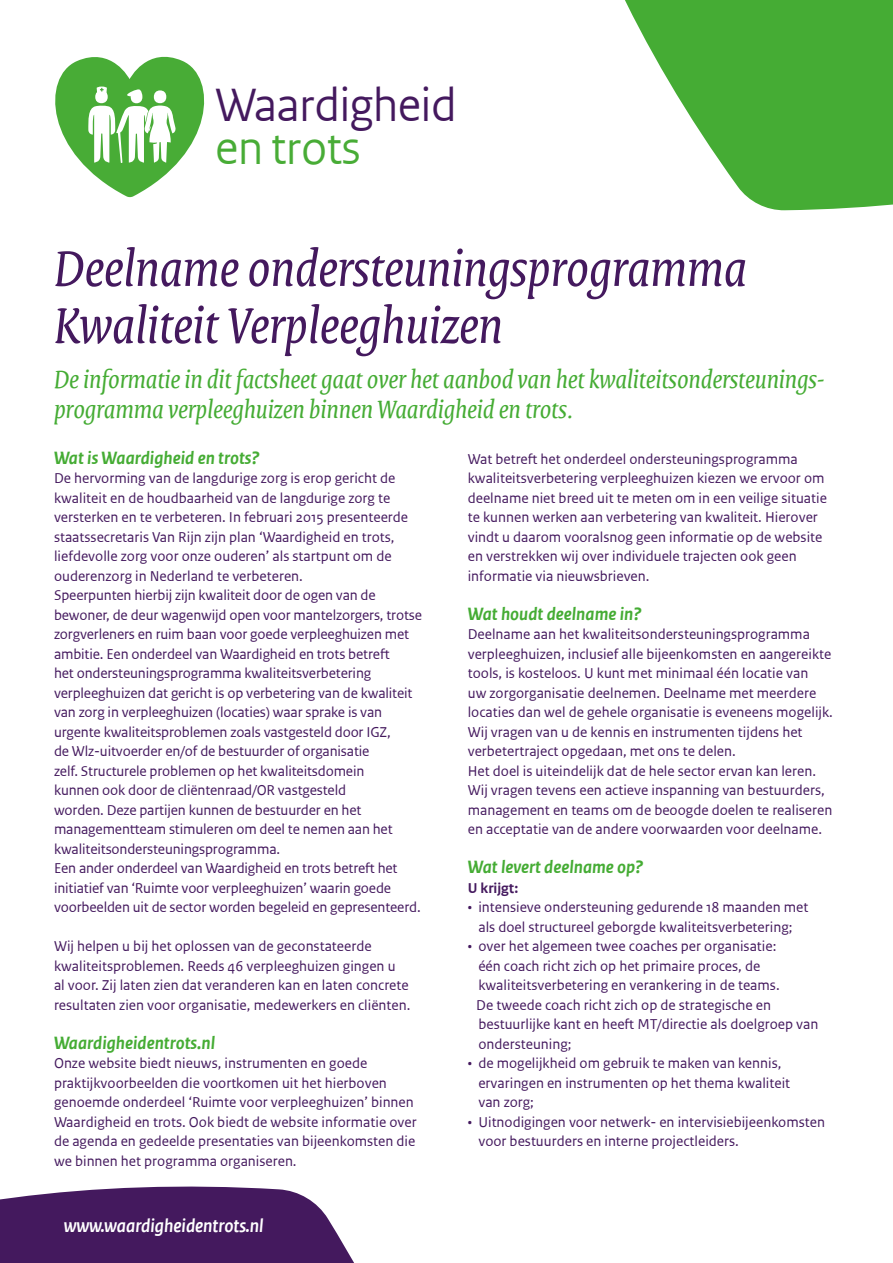
<style>
.page{position:relative;width:893px;height:1263px;background:#fff}
.page>*{position:absolute;margin:0;border:0;box-sizing:border-box;transform-origin:0 0}
.t1{font:italic 54px/57px "Rijksoverheid Serif";color:#44195e}
.t2{font:49.2px/43px "Rijksoverheid Sans Heading TT";color:#44195e}
.Intro{font:italic 27px/30px "Rijksoverheid Serif";color:#45ac34}
.t3{font:italic 700 19.5px "Rijksoverheid Sans Heading TT";color:#fff}
.t4{font:italic 700 18.75px "Rijksoverheid Sans Text TT";color:#45ac34}
.t5{font:15px/19.5px "Rijksoverheid Sans Text TT";color:#44195e}
.t6{font:700 15px "Rijksoverheid Sans Text TT";color:#44195e}
.s1{color:#48ac36}
</style>
<div class="page">
<svg style="left:625px;top:0;width:268px;height:211px;fill:#45ac34"></svg>
<svg style="left:55px;top:56px;width:150px;height:141px"></svg>
<svg style="left:0;top:1186px;width:354px;height:77px;background:#58316f"></svg>
<p class="t2" style="left:215px;top:84px;width:243px">Waardigheid <span class="s1">en trots</span></p>
<p class="t1" style="left:54px;top:239px;width:694px">Deelname ondersteuningsprogramma<br>Kwaliteit Verpleeghuizen</p>
<p class="Intro" style="left:54px;top:364px;width:772px">De informatie in dit factsheet gaat over het aanbod van het kwaliteitsondersteunings&shy;programma verpleeghuizen binnen Waardigheid en trots.</p>
<p class="t4" style="left:54px;top:447px;width:207px">Wat is Waardigheid en trots?</p>
<p class="t5" style="left:54px;top:469px;width:356px">De hervorming van de langdurige zorg is erop gericht de kwaliteit en de houdbaarheid van de langdurige zorg te versterken en te verbeteren. In februari 2015 presenteerde staatssecretaris Van Rijn zijn plan ‘Waardigheid en trots, liefdevolle zorg voor onze ouderen’ als startpunt om de ouderenzorg in Nederland te verbeteren.</p>
<p class="t5" style="left:54px;top:586px;width:370px">Speerpunten hierbij zijn kwaliteit door de ogen van de bewoner, de deur wagenwijd open voor mantelzorgers, trotse zorgverleners en ruim baan voor goede verpleeghuizen met ambitie. Een onderdeel van Waardigheid en trots betreft<br>het ondersteuningsprogramma kwaliteitsverbetering verpleeghuizen dat gericht is op verbetering van de kwaliteit van zorg in verpleeghuizen (locaties) waar sprake is van urgente kwaliteitsproblemen zoals vastgesteld door IGZ,<br>de Wlz-uitvoerder en/of de bestuurder of organisatie<br>zelf. Structurele problemen op het kwaliteitsdomein<br>kunnen ook door de cliëntenraad/OR vastgesteld<br>worden. Deze partijen kunnen de bestuurder en het managementteam stimuleren om deel te nemen aan het kwaliteitsondersteuningsprogramma.</p>
<p class="t5" style="left:54px;top:859px;width:368px">Een ander onderdeel van Waardigheid en trots betreft het initiatief van ‘Ruimte voor verpleeghuizen’ waarin goede voorbeelden uit de sector worden begeleid en gepresenteerd.</p>
<p class="t5" style="left:54px;top:937px;width:358px">Wij helpen u bij het oplossen van de geconstateerde kwaliteitsproblemen. Reeds 46 verpleeghuizen gingen u<br>al voor. Zij laten zien dat veranderen kan en laten concrete resultaten zien voor organisatie, medewerkers en cliënten.</p>
<p class="t4" style="left:54px;top:1032px;width:163px">Waardigheidentrots.nl</p>
<p class="t5" style="left:54px;top:1054px;width:364px">Onze website biedt nieuws, instrumenten en goede praktijkvoorbeelden die voortkomen uit het hierboven genoemde onderdeel ‘Ruimte voor verpleeghuizen’ binnen Waardigheid en trots. Ook biedt de website informatie over de agenda en gedeelde presentaties van bijeenkomsten die we binnen het programma organiseren.</p>
<p class="t3" style="left:64px;top:1214px;width:201px">www.waardigheidentrots.nl</p>
<p class="t5" style="left:468px;top:449px;width:361px">Wat betreft het onderdeel ondersteuningsprogramma kwaliteitsverbetering verpleeghuizen kiezen we ervoor om deelname niet breed uit te meten om in een veilige situatie te kunnen werken aan verbetering van kwaliteit. Hierover vindt u daarom vooralsnog geen informatie op de website en verstrekken wij over individuele trajecten ook geen informatie via nieuwsbrieven.</p>
<p class="t4" style="left:468px;top:603px;width:175px">Wat houdt deelname in?</p>
<p class="t5" style="left:468px;top:625px;width:367px">Deelname aan het kwaliteitsondersteuningsprogramma verpleeghuizen, inclusief alle bijeenkomsten en aangereikte tools, is kosteloos. U kunt met minimaal één locatie van<br>uw zorgorganisatie deelnemen. Deelname met meerdere locaties dan wel de gehele organisatie is eveneens mogelijk.<br>Wij vragen van u de kennis en instrumenten tijdens het verbetertraject opgedaan, met ons te delen.</p>
<p class="t5" style="left:468px;top:761px;width:366px">Het doel is uiteindelijk dat de hele sector ervan kan leren.<br>Wij vragen tevens een actieve inspanning van bestuurders, management en teams om de beoogde doelen te realiseren en acceptatie van de andere voorwaarden voor deelname.</p>
<p class="t4" style="left:468px;top:856px;width:177px">Wat levert deelname op?</p>
<p class="t6" style="left:468px;top:879px;width:52px">U krijgt:</p>
<p class="t5" style="left:468px;top:898px;width:342px;text-align:center">• intensieve ondersteuning gedurende 18 maanden met als doel structureel geborgde kwaliteitsverbetering;</p>
<p class="t5" style="left:478px;top:937px;width:303px;text-indent:-11px">• over het algemeen twee coaches per organisatie: één coach richt zich op het primaire proces, de kwaliteitsverbetering en verankering in de teams.</p>
<p class="t5" style="left:476px;top:995px;width:344px">De tweede coach richt zich op de strategische en bestuurlijke kant en heeft MT/directie als doelgroep van ondersteuning;</p>
<p class="t5" style="left:478px;top:1054px;width:313px;text-indent:-11px">• de mogelijkheid om gebruik te maken van kennis, ervaringen en instrumenten op het thema kwaliteit van zorg;</p>
<p class="t5" style="left:478px;top:1112px;width:348px;text-indent:-11px">• Uitnodigingen voor netwerk- en intervisiebijeenkomsten voor bestuurders en interne projectleiders.</p>
</div>
